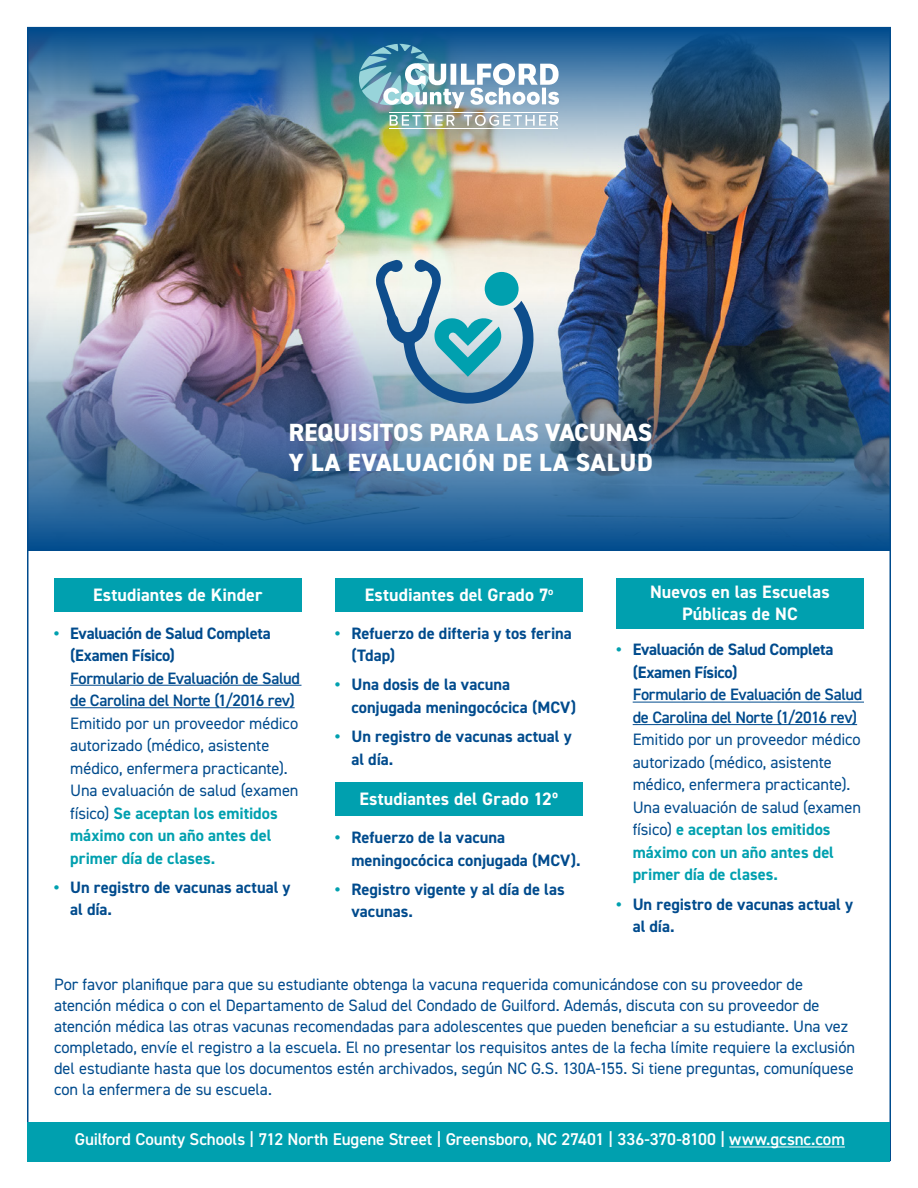
<style>
.page{position:relative;width:918px;height:1188px;background:#fff}
.page>*{position:absolute;margin:0;border:0;box-sizing:border-box;transform-origin:0 0}
.t1{font:800 24.9px/29.8px "DIN2014";color:#fff}
.Main_Paragraph{font:700 18px/22.5px "DIN2014";letter-spacing:.01em;color:#fff;text-align:center}
.Main_Paragraph-2{font:600 17.1px "DIN2014";letter-spacing:-.005em;color:#fff}
.Main_Paragraph-3{font:16.5px/22.5px "DIN2014";letter-spacing:-.005em;color:#004b8d}
.t2{font:700 16.5px/22.5px "DIN2014";color:#004b8d}
.s1{font-weight:800;color:#00a0af}
.s2{font-weight:700}
.s3{font-weight:600}
.s4{font-weight:700;color:#00a0af}
</style>
<div class="page">
<img style="left:30px;top:194px;width:858px;height:70px">
<img style="left:27px;top:28px;width:864px;height:166px">
<div style="left:28px;top:1123px;width:862px;height:39px;background:#00a0af"></div>
<hr style="left:729px;top:1147px;width:116px;height:1px;background:#fff">
<img style="left:27px;top:264px;width:864px;height:287px">
<svg style="left:375px;top:260px;width:162px;height:150px;background:#93bac9"></svg>
<div style="left:54px;top:578px;width:248px;height:34px;background:#00a0af"></div>
<div style="left:335px;top:578px;width:248px;height:34px;background:#00a0af"></div>
<div style="left:335px;top:782px;width:248px;height:34px;background:#00a0af"></div>
<div style="left:616px;top:578px;width:248px;height:51px;background:#00a0af"></div>
<hr style="left:70px;top:685px;width:231px;height:1px;background:#004b8d">
<hr style="left:70px;top:707px;width:225px;height:1px;background:#004b8d">
<hr style="left:633px;top:702px;width:231px;height:1px;background:#004b8d">
<hr style="left:633px;top:724px;width:224px;height:1px;background:#004b8d">
<svg style="left:359px;top:44px;width:200px;height:64px"></svg>
<hr style="left:390px;top:112px;width:168px;height:1px;background:#fff">
<hr style="left:390px;top:128px;width:168px;height:1px;background:#fff">
<svg style="left:390px;top:115px;width:65px;height:11px"></svg>
<svg style="left:464px;top:115px;width:94px;height:11px"></svg>
<p class="t1" style="left:289px;top:418px;width:366px">REQUISITOS PARA LAS VACUNAS<br>Y LA EVALUACIÓN DE LA SALUD</p>
<p class="Main_Paragraph" style="left:93px;top:583px;width:171px">Estudiantes de Kinder</p>
<p class="Main_Paragraph" style="left:365px;top:583px;width:190px">Estudiantes del Grado 7<sup>o</sup></p>
<p class="Main_Paragraph-3" style="left:70px;top:621px;width:231px;text-indent:-16px"><span class="s1">•</span> <span class="s2">Evaluación de Salud Completa (Examen Físico)<br></span><span class="s3">Formulario de Evaluación de Salud de Carolina del Norte (1/2016 rev)<br></span>Emitido por un proveedor médico autorizado (médico, asistente médico, enfermera practicante).<br>Una evaluación de salud (examen físico) <span class="s4">Se aceptan los emitidos máximo con un año antes del primer día de clases.</span></p>
<p class="t2" style="left:70px;top:876px;width:222px;text-indent:-16px"><span class="s1">•</span> Un registro de vacunas actual y al día.</p>
<p class="t2" style="left:351px;top:621px;width:222px;text-indent:-16px"><span class="s1">•</span> Refuerzo de difteria y tos ferina (Tdap)</p>
<p class="t2" style="left:351px;top:673px;width:226px;text-indent:-16px"><span class="s1">•</span> Una dosis de la vacuna conjugada meningocócica (MCV)</p>
<p class="t2" style="left:351px;top:725px;width:222px;text-indent:-16px"><span class="s1">•</span> Un registro de vacunas actual y al día.</p>
<p class="Main_Paragraph" style="left:359px;top:787px;width:201px">Estudiantes del Grado 12º</p>
<p class="t2" style="left:351px;top:826px;width:231px;text-indent:-16px"><span class="s1">•</span> Refuerzo de la vacuna meningocócica conjugada (MCV).</p>
<p class="t2" style="left:351px;top:878px;width:215px;text-indent:-16px"><span class="s1">•</span> Registro vigente y al día de las vacunas.</p>
<p class="Main_Paragraph" style="left:650px;top:580px;width:181px">Nuevos en las Escuelas<br>Públicas de NC</p>
<p class="Main_Paragraph-3" style="left:633px;top:638px;width:231px;text-indent:-16px"><span class="s1">•</span> <span class="s2">Evaluación de Salud Completa (Examen Físico)<br></span><span class="s3">Formulario de Evaluación de Salud de Carolina del Norte (1/2016 rev)<br></span>Emitido por un proveedor médico autorizado (médico, asistente médico, enfermera practicante).<br>Una evaluación de salud (examen físico) <span class="s4">e aceptan los emitidos máximo con un año antes del primer día de clases.</span></p>
<p class="t2" style="left:633px;top:893px;width:222px;text-indent:-16px"><span class="s1">•</span> Un registro de vacunas actual y al día.</p>
<p class="Main_Paragraph-3" style="left:54px;top:974px;width:803px;line-height:21px">Por favor planifique para que su estudiante obtenga la vacuna requerida comunicándose con su proveedor de atención médica o con el Departamento de Salud del Condado de Guilford. Además, discuta con su proveedor de atención médica las otras vacunas recomendadas para adolescentes que pueden beneficiar a su estudiante. Una vez completado, envíe el registro a la escuela. El no presentar los requisitos antes de la fecha límite requiere la exclusión del estudiante hasta que los documentos estén archivados, según NC G.S. 130A-155. Si tiene preguntas, comuníquese con la enfermera de su escuela.</p>
<p class="Main_Paragraph-2" style="left:75px;top:1128px;width:772px">Guilford County Schools | 712 North Eugene Street | Greensboro, NC 27401 | 336-370-8100 | www.gcsnc.com</p>
</div>
